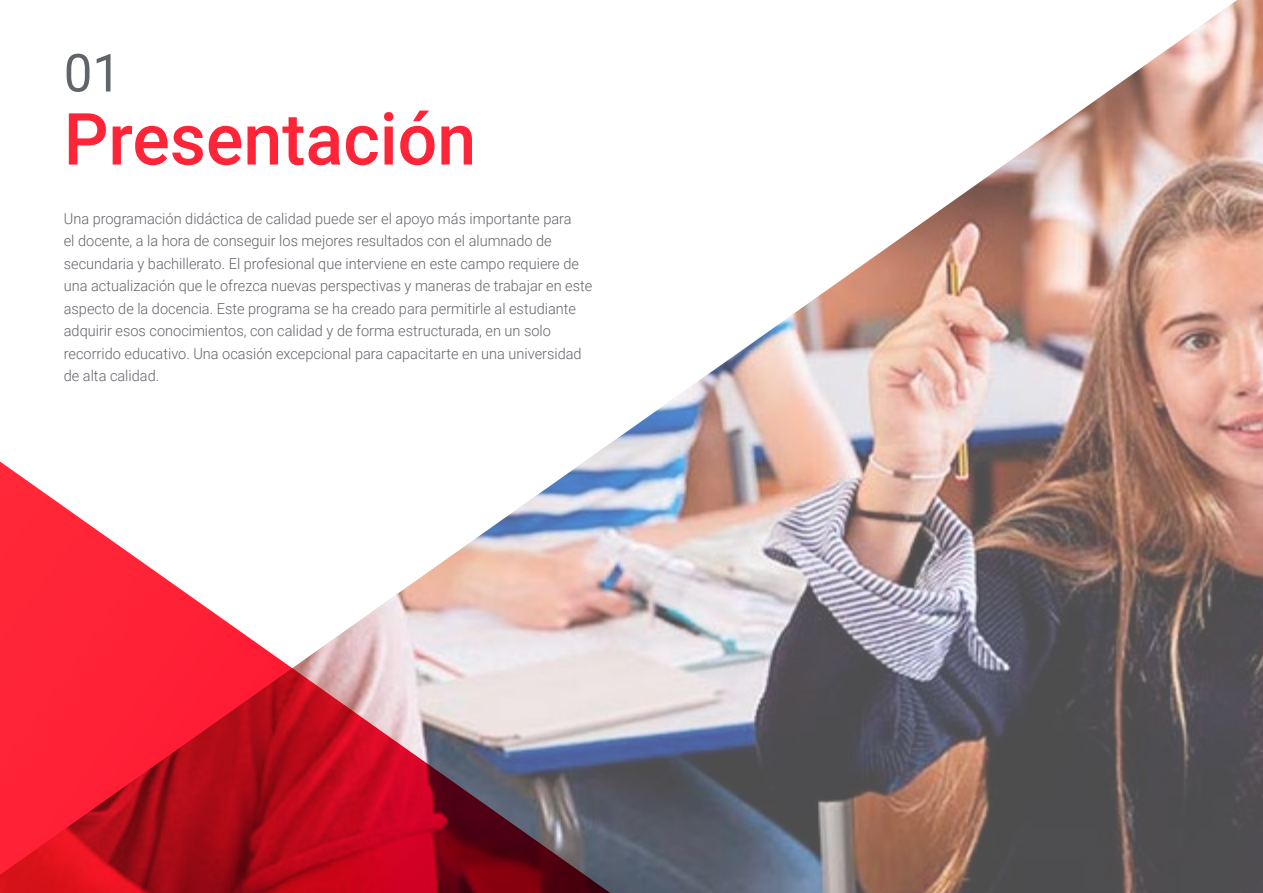
<style>
.page{position:relative;width:1263px;height:893px;background:#fff}
.page>*{position:absolute;margin:0;border:0;box-sizing:border-box;transform-origin:0 0}
.t1{font:500 72px "Roboto";color:#ff2438}
.t2{font:52.5px "Roboto";color:#61646a}
.t3{font:300 15px/22.5px "Roboto";color:#61646a}
</style>
<div class="page">
<img style="left:607px;top:0;width:656px;height:893px">
<svg style="left:0;top:446px;width:640px;height:447px"></svg>
<h2 class="t2" style="left:64px;top:36px;width:59px">01</h2>
<h1 class="t1" style="left:64px;top:89px;width:414px">Presentación</h1>
<p class="t3" style="left:64px;top:207px;width:530px">Una programación didáctica de calidad puede ser el apoyo más importante para<br>el docente, a la hora de conseguir los mejores resultados con el alumnado de secundaria y bachillerato. El profesional que interviene en este campo requiere de una actualización que le ofrezca nuevas perspectivas y maneras de trabajar en este aspecto de la docencia. Este programa se ha creado para permitirle al estudiante adquirir esos conocimientos, con calidad y de forma estructurada, en un solo recorrido educativo. Una ocasión excepcional para capacitarte en una universidad de alta calidad.</p>
</div>
